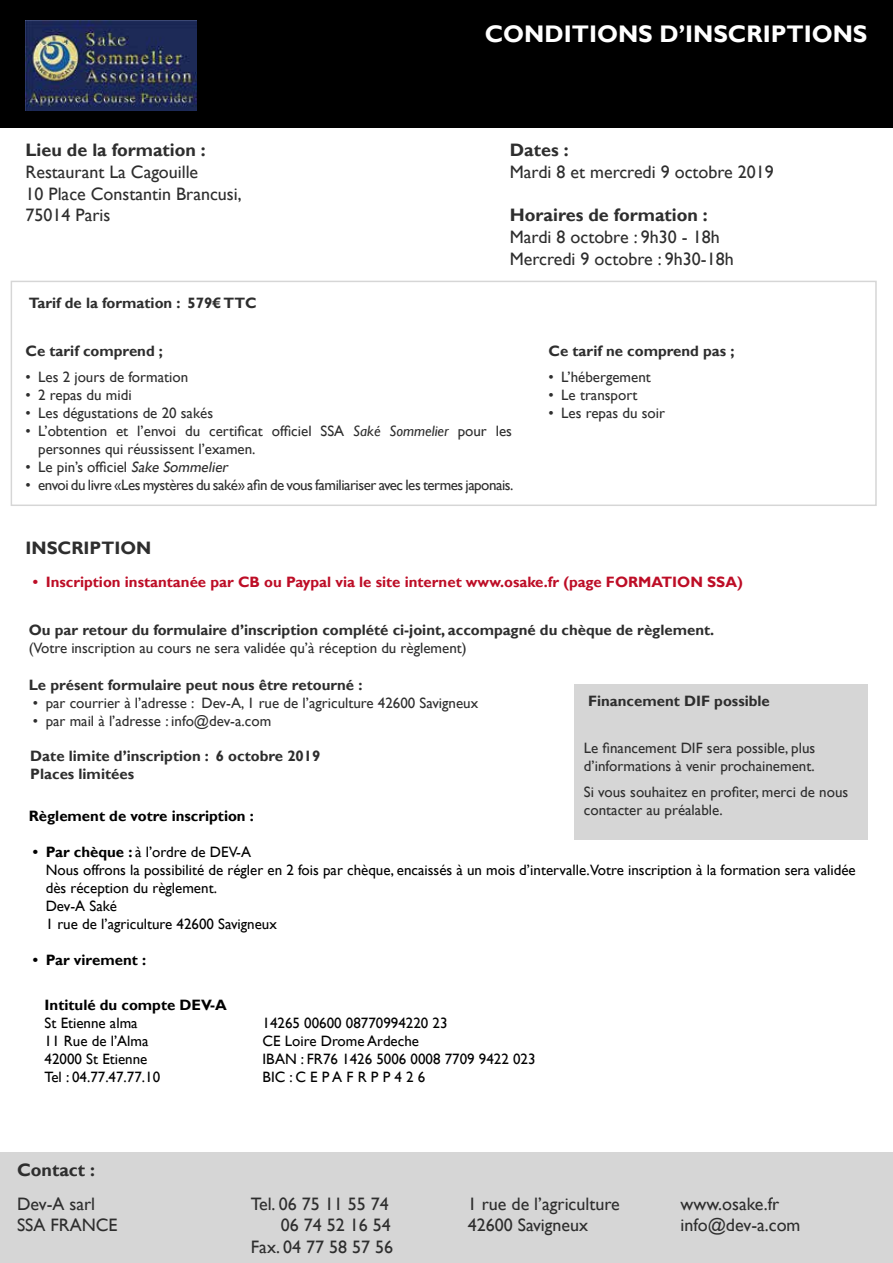
<style>
.page{position:relative;width:893px;height:1263px;background:#fff}
.page>*{position:absolute;margin:0;border:0;box-sizing:border-box;transform-origin:0 0}
.t1{font:700 24px "Gill Sans";color:#fff}
.t2{font:18px/21.6px "Gill Sans";color:#2e2e2e}
.t3{font:700 18px "Gill Sans";color:#2e2e2e}
.t4{font:15px/18px "Gill Sans";color:#2e2e2e}
.t5{font:15px/18px "Gill Sans";color:#000}
.t6{font:700 15px/18px "Gill Sans";color:#2e2e2e}
.t7{font:700 15px "Gill Sans";color:#bd0d26}
.t8{font:15px "Gill Sans";letter-spacing:-.03em;color:#2e2e2e}
.t9{font:700 15px "Gill Sans";color:#000}
.s1{font-style:italic}
.s2{font-weight:700}
</style>
<div class="page">
<div style="left:574px;top:684px;width:293px;height:155px;background:#d6d6d6"></div>
<div style="left:0;top:1152px;width:893px;height:111px;background:#d6d6d6"></div>
<div style="left:0;top:0;width:893px;height:128px;background:#000"></div>
<img style="left:26px;top:20px;width:171px;height:91px">
<p class="t3" style="left:26px;top:140px;width:182px">Lieu de la formation :</p>
<p class="t2" style="left:26px;top:162px;width:218px">Restaurant La Cagouille<br>10 Place Constantin Brancusi,<br>75014 Paris</p>
<p class="t6" style="left:29px;top:294px;width:230px">Tarif de la formation : 579€ TTC</p>
<h1 class="t1" style="left:485px;top:20px;width:384px">CONDITIONS D’INSCRIPTIONS</h1>
<p class="t3" style="left:510px;top:140px;width:60px">Dates :</p>
<p class="t2" style="left:510px;top:162px;width:266px">Mardi 8 et mercredi 9 octobre 2019</p>
<p class="t3" style="left:510px;top:204px;width:200px">Horaires de formation :</p>
<p class="t2" style="left:510px;top:226px;width:225px">Mardi 8 octobre : 9h30 - 18h<br>Mercredi 9 octobre : 9h30-18h</p>
<p class="t6" style="left:26px;top:342px;width:139px">Ce tarif comprend ;</p>
<p class="t4" style="left:26px;top:368px;width:164px">• Les 2 jours de formation</p>
<p class="t4" style="left:26px;top:386px;width:108px">• 2 repas du midi</p>
<p class="t4" style="left:26px;top:404px;width:189px">• Les dégustations de 20 sakés</p>
<p class="t4" style="left:38px;top:422px;width:475px;text-indent:-13px">• L’obtention et l’envoi du certificat officiel SSA <span class="s1">Saké Sommelier</span> pour les personnes qui réussissent l’examen.</p>
<p class="t4" style="left:26px;top:458px;width:207px">• Le pin’s officiel <span class="s1">Sake Sommelier</span></p>
<p class="t8" style="left:26px;top:476px;width:490px">• envoi du livre «Les mystères du saké» afin de vous familiariser avec les termes japonais.</p>
<p class="t3" style="left:26px;top:537px;width:127px">INSCRIPTION</p>
<p class="t6" style="left:548px;top:342px;width:187px">Ce tarif ne comprend pas ;</p>
<p class="t4" style="left:548px;top:368px;width:104px">• L’hébergement</p>
<p class="t4" style="left:548px;top:386px;width:91px">• Le transport</p>
<p class="t4" style="left:548px;top:404px;width:118px">• Les repas du soir</p>
<p class="t7" style="left:33px;top:572px;width:711px">• Inscription instantanée par CB ou Paypal via le site internet www.osake.fr (page FORMATION SSA)</p>
<p class="t6" style="left:29px;top:621px;width:687px">Ou par retour du formulaire d’inscription complété ci-joint, accompagné du chèque de règlement.</p>
<p class="t4" style="left:29px;top:639px;width:440px">(Votre inscription au cours ne sera validée qu’à réception du règlement)</p>
<p class="t6" style="left:29px;top:676px;width:335px">Le présent formulaire peut nous être retourné :</p>
<p class="t4" style="left:33px;top:694px;width:447px">• par courrier à l’adresse : Dev-A, 1 rue de l’agriculture 42600 Savigneux</p>
<p class="t4" style="left:33px;top:712px;width:240px">• par mail à l’adresse : info@dev-a.com</p>
<p class="t6" style="left:588px;top:693px;width:183px">Financement DIF possible</p>
<p class="t4" style="left:584px;top:739px;width:233px">Le financement DIF sera possible, plus d’informations à venir prochainement.</p>
<p class="t4" style="left:584px;top:783px;width:266px">Si vous souhaitez en profiter, merci de nous contacter au préalable.</p>
<p class="t6" style="left:30px;top:747px;width:292px">Date limite d’inscription : 6 octobre 2019<br>Places limitées</p>
<p class="t9" style="left:29px;top:807px;width:227px">Règlement de votre inscription :</p>
<p class="t5" style="left:46px;top:843px;width:811px;text-indent:-13px"><span class="s2">• Par chèque :</span> à l’ordre de DEV-A<br>Nous offrons la possibilité de régler en 2 fois par chèque, encaissés à un mois d’intervalle.Votre inscription à la formation sera validée dès réception du règlement.<br>Dev-A Saké<br>1 rue de l’agriculture 42600 Savigneux</p>
<p class="t9" style="left:33px;top:951px;width:115px">• Par virement :</p>
<p class="t9" style="left:45px;top:995px;width:184px">Intitulé du compte DEV-A</p>
<p class="t5" style="left:45px;top:1014px;width:117px">St Etienne alma<br>11 Rue de l’Alma<br>42000 St Etienne<br>Tel : 04.77.47.77.10</p>
<p class="t5" style="left:263px;top:1014px;width:274px">14265 00600 08770994220 23<br>CE Loire Drome Ardeche<br>IBAN : FR76 1426 5006 0008 7709 9422 023<br>BIC : C E P A F R P P 4 2 6</p>
<p class="t3" style="left:17px;top:1159px;width:80px">Contact :</p>
<p class="t2" style="left:17px;top:1193px;width:102px">Dev-A sarl<br>SSA FRANCE</p>
<p class="t2" style="left:251px;top:1193px;width:144px;text-align:right">Tel. 06 75 11 55 74<br>06 74 52 16 54<br>Fax. 04 77 58 57 56</p>
<p class="t2" style="left:468px;top:1193px;width:154px">1 rue de l’agriculture<br>42600 Savigneux</p>
<p class="t2" style="left:681px;top:1193px;width:121px">www.osake.fr info@dev-a.com</p>
</div>
